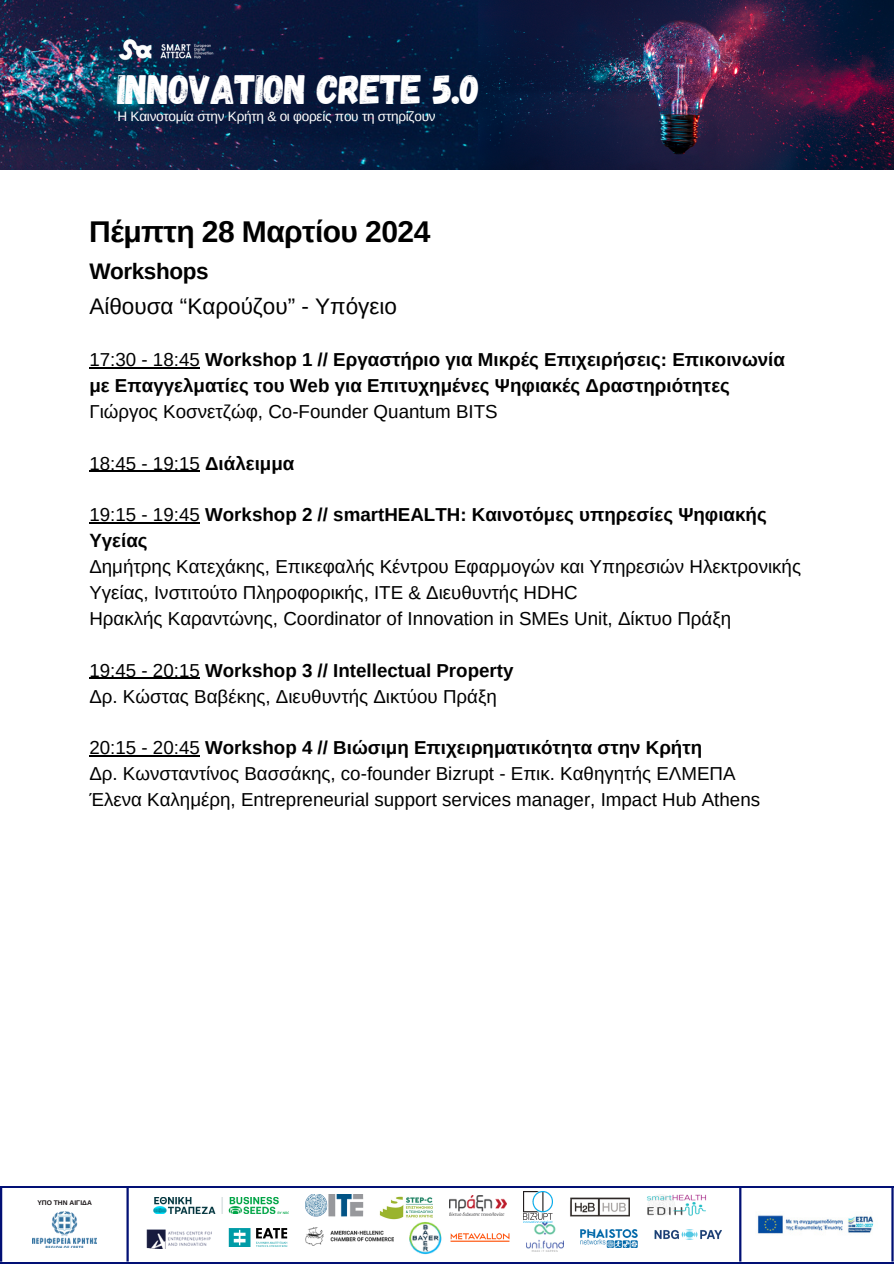
<style>
.page{position:relative;width:894px;height:1264px;background:#fff}
.page>*{position:absolute;margin:0;border:0;box-sizing:border-box;transform-origin:0 0}
.t1{font:40.95px "Gagalin";letter-spacing:-.02em;color:#fff}
.t2{font:700 30px "Arimo";letter-spacing:-.02em;color:#000}
.t3{font:22.5px "Arimo";color:#000}
.t4{font:700 22.5px "Arimo";letter-spacing:-.02em;color:#000}
.t5{font:18.75px/25.8px "Arimo";color:#000}
.t6{font:700 18.75px/25.8px "Arimo";color:#000}
.t7{font:13.5px "Arimo";letter-spacing:-.02em;color:#fff}
.t8{font:700 6.75px "Arimo";color:#181315}
.s1{font-weight:400}
.s2{font-weight:700}
</style>
<div class="page">
<div style="left:0;top:1185px;width:893px;height:78px;background:linear-gradient(to right,#fefefe,#fff)"></div>
<div style="left:0;top:1187px;width:893px;height:74px;background:#fff"></div>
<hr style="left:739px;top:1187px;width:2px;height:74px;background:#021075">
<img style="left:757px;top:1215px;width:117px;height:19px">
<img style="left:305px;top:1194px;width:58px;height:23px">
<img style="left:570px;top:1197px;width:59px;height:19px">
<img style="left:449px;top:1195px;width:57px;height:20px">
<img style="left:409px;top:1214px;width:33px;height:41px">
<img style="left:451px;top:1233px;width:58px;height:9px">
<img style="left:526px;top:1222px;width:37px;height:29px">
<img style="left:146px;top:1229px;width:65px;height:19px">
<img style="left:647px;top:1194px;width:59px;height:22px">
<img style="left:379px;top:1196px;width:53px;height:23px">
<img style="left:305px;top:1227px;width:88px;height:18px">
<img style="left:229px;top:1228px;width:58px;height:18px">
<img style="left:523px;top:1191px;width:29px;height:30px">
<img style="left:154px;top:1197px;width:135px;height:16px">
<img style="left:580px;top:1229px;width:57px;height:18px">
<img style="left:654px;top:1229px;width:67px;height:11px">
<hr style="left:126px;top:1187px;width:3px;height:74px;background:#021075">
<img style="left:32px;top:1211px;width:65px;height:36px">
<hr style="left:0;top:1187px;width:2px;height:74px;background:#021075">
<hr style="left:891px;top:1187px;width:2px;height:74px;background:#021075">
<hr style="left:89px;top:367px;width:111px;height:1px;background:#000">
<hr style="left:89px;top:471px;width:111px;height:1px;background:#000">
<hr style="left:89px;top:522px;width:111px;height:1px;background:#000">
<hr style="left:89px;top:678px;width:111px;height:1px;background:#000">
<hr style="left:89px;top:755px;width:111px;height:1px;background:#000">
<img style="left:0;top:0;width:478px;height:170px">
<img style="left:478px;top:0;width:415px;height:170px">
<img style="left:117px;top:22px;width:112px;height:47px">
<p class="t1" style="left:117px;top:63px;width:364px">INNOVATION CRETE 5.0</p>
<p class="t7" style="left:117px;top:109px;width:319px">Η Καινοτομία στην Κρήτη &amp; οι φορείς που τη στηρίζουν</p>
<p class="t2" style="left:89px;top:215px;width:342px">Πέμπτη 28 Μαρτίου 2024</p>
<p class="t4" style="left:89px;top:258px;width:121px">Workshops</p>
<p class="t3" style="left:89px;top:293px;width:309px">Αίθουσα “Καρούζου” - Υπόγειο</p>
<p class="t6" style="left:89px;top:347px;width:697px"><span class="s1">17:30 - 18:45</span> Workshop 1 // Εργαστήριο για Μικρές Επιχειρήσεις: Επικοινωνία με Επαγγελματίες του Web για Επιτυχημένες Ψηφιακές Δραστηριότητες<br><span class="s1">Γιώργος Κοσνετζώφ, Co-Founder Quantum BITS</span></p>
<p class="t5" style="left:89px;top:450px;width:206px">18:45 - 19:15 <span class="s2">Διάλειμμα</span></p>
<p class="t5" style="left:89px;top:502px;width:713px">19:15 - 19:45 <span class="s2">Workshop 2 // smartHEALTH: Καινοτόμες υπηρεσίες Ψηφιακής Υγείας<br></span>Δημήτρης Κατεχάκης, Επικεφαλής Κέντρου Εφαρμογών και Υπηρεσιών Ηλεκτρονικής Υγείας, Ινστιτούτο Πληροφορικής, ΙΤΕ &amp; Διευθυντής HDHC<br>Ηρακλής Καραντώνης, Coordinator of Innovation in SMEs Unit, Δίκτυο Πράξη</p>
<p class="t5" style="left:89px;top:657px;width:425px">19:45 - 20:15 <span class="s2">Workshop 3 // Intellectual Property<br></span>Δρ. Κώστας Βαβέκης, Διευθυντής Δικτύου Πράξη</p>
<p class="t5" style="left:89px;top:735px;width:672px">20:15 - 20:45 <span class="s2">Workshop 4 // Βιώσιμη Επιχειρηματικότητα στην Κρήτη<br></span>Δρ. Κωνσταντίνος Βασσάκης, co-founder Bizrupt - Επικ. Καθηγητής ΕΛΜΕΠΑ<br>Έλενα Καλημέρη, Entrepreneurial support services manager, Impact Hub Athens</p>
<p class="t8" style="left:37px;top:1198px;width:56px">ΥΠΟ ΤΗΝ ΑΙΓΙΔΑ</p>
</div>
